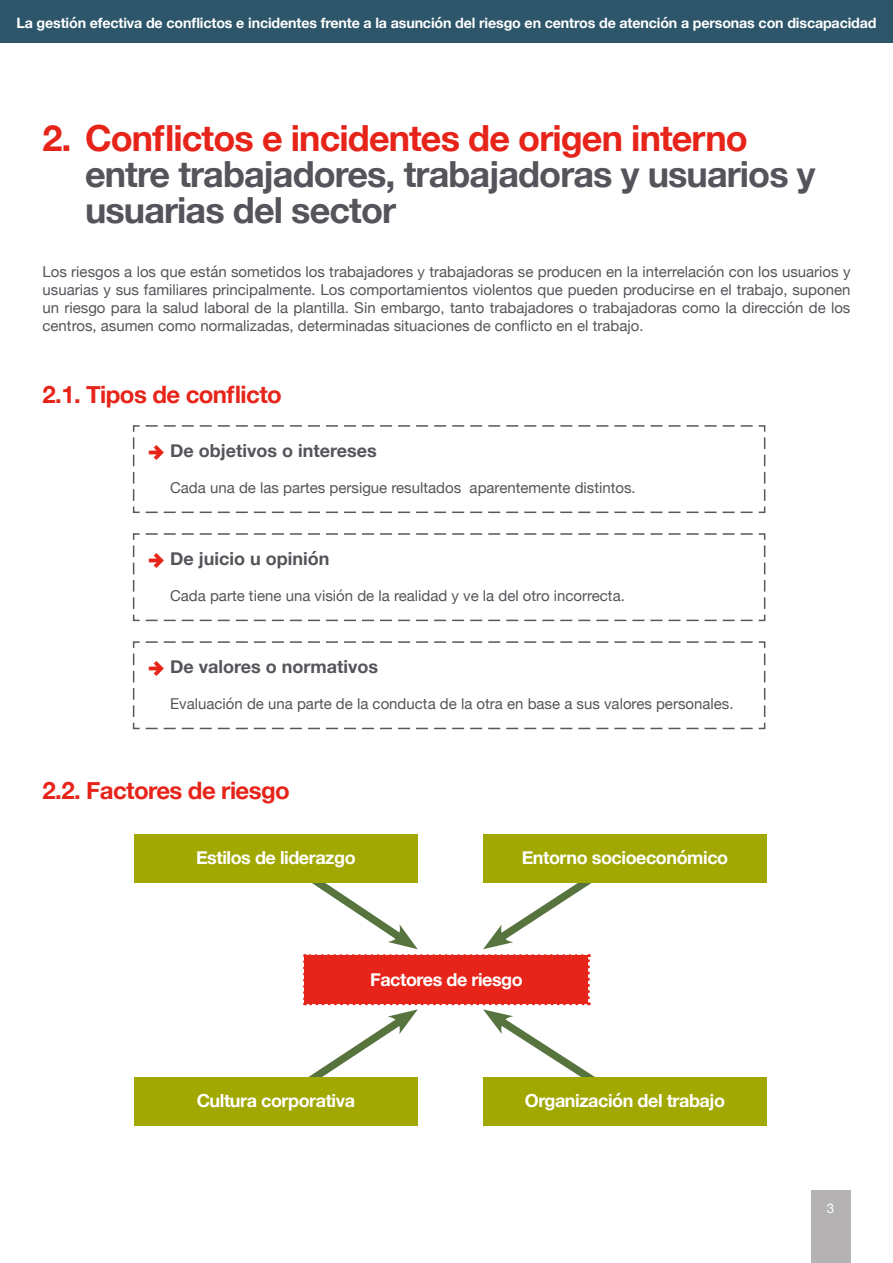
<style>
.page{position:relative;width:893px;height:1263px;background:#fff}
.page>*{position:absolute;margin:0;border:0;box-sizing:border-box;transform-origin:0 0}
.t1{font:700 36px/36px "Helvetica Neue";letter-spacing:-.025em;color:#54555a}
.t2{font:700 24px "Helvetica Neue";letter-spacing:-.025em;color:#e72419}
.t3{font:700 18px "Helvetica Neue";letter-spacing:-.025em;color:#fff}
.t4{font:700 18px "Helvetica Neue";color:#54555a}
.t5{font:15px/18px "Helvetica Neue";color:#54555a;text-align:justify}
.t6{font:700 14.25px "Helvetica Neue";letter-spacing:-.01em;color:#fff}
.t7{font:13.5px "Helvetica Neue";color:#fff}
.s1{color:#e72419}
.s2{font-family:"Iconic Fill";font-weight:400;font-size:15px;color:#e72419}
</style>
<div class="page">
<div style="left:811px;top:1191px;width:39px;height:72px;background:#b4b2b2"></div>
<svg style="left:132px;top:425px;width:634px;height:88px"></svg>
<svg style="left:132px;top:533px;width:634px;height:89px"></svg>
<svg style="left:132px;top:641px;width:634px;height:89px"></svg>
<div style="left:0;top:0;width:893px;height:43px;background:#2d566b"></div>
<svg style="left:264px;top:882px;width:377px;height:195px"></svg>
<div style="left:134px;top:834px;width:284px;height:48px;background:#a1a802"></div>
<div style="left:134px;top:1077px;width:284px;height:48px;background:#a1a802"></div>
<div style="left:483px;top:1077px;width:284px;height:48px;background:#a1a802"></div>
<div style="left:483px;top:834px;width:284px;height:48px;background:#a1a802"></div>
<p class="t6" style="left:16px;top:12px;width:862px">La gestión efectiva de conflictos e incidentes frente a la asunción del riesgo en centros de atención a personas con discapacidad</p>
<p class="t1" style="left:85px;top:121px;width:732px;text-indent:-43px"><span class="s1">2. Conflictos e incidentes de origen interno </span>entre trabajadores, trabajadoras y usuarios y usuarias del sector</p>
<p class="t5" style="left:43px;top:263px;width:809px">Los riesgos a los que están sometidos los trabajadores y trabajadoras se producen en la interrelación con los usuarios y usuarias y sus familiares principalmente. Los comportamientos violentos que pueden producirse en el trabajo, suponen un riesgo para la salud laboral de la plantilla. Sin embargo, tanto trabajadores o trabajadoras como la dirección de los centros, asumen como normalizadas, determinadas situaciones de conflicto en el trabajo.</p>
<p class="t2" style="left:43px;top:375px;width:241px">2.1. Tipos de conflicto</p>
<p class="t4" style="left:149px;top:436px;width:229px"><span class="s2">(</span> De objetivos o intereses</p>
<p class="t5" style="left:170px;top:479px;width:467px">Cada una de las partes persigue resultados aparentemente distintos.</p>
<p class="t4" style="left:149px;top:544px;width:182px"><span class="s2">(</span> De juicio u opinión</p>
<p class="t5" style="left:170px;top:587px;width:456px">Cada parte tiene una visión de la realidad y ve la del otro incorrecta.</p>
<p class="t4" style="left:149px;top:652px;width:231px"><span class="s2">(</span> De valores o normativos</p>
<p class="t5" style="left:170px;top:695px;width:565px">Evaluación de una parte de la conducta de la otra en base a sus valores personales.</p>
<p class="t2" style="left:43px;top:771px;width:249px">2.2. Factores de riesgo</p>
<p class="t3" style="left:196px;top:843px;width:161px">Estilos de liderazgo</p>
<p class="t3" style="left:522px;top:843px;width:208px">Entorno socioeconómico</p>
<p class="t3" style="left:370px;top:965px;width:154px">Factores de riesgo</p>
<p class="t3" style="left:197px;top:1086px;width:160px">Cultura corporativa</p>
<p class="t3" style="left:525px;top:1086px;width:202px">Organización del trabajo</p>
<p class="t7" style="left:827px;top:1198px;width:9px">3</p>
</div>
